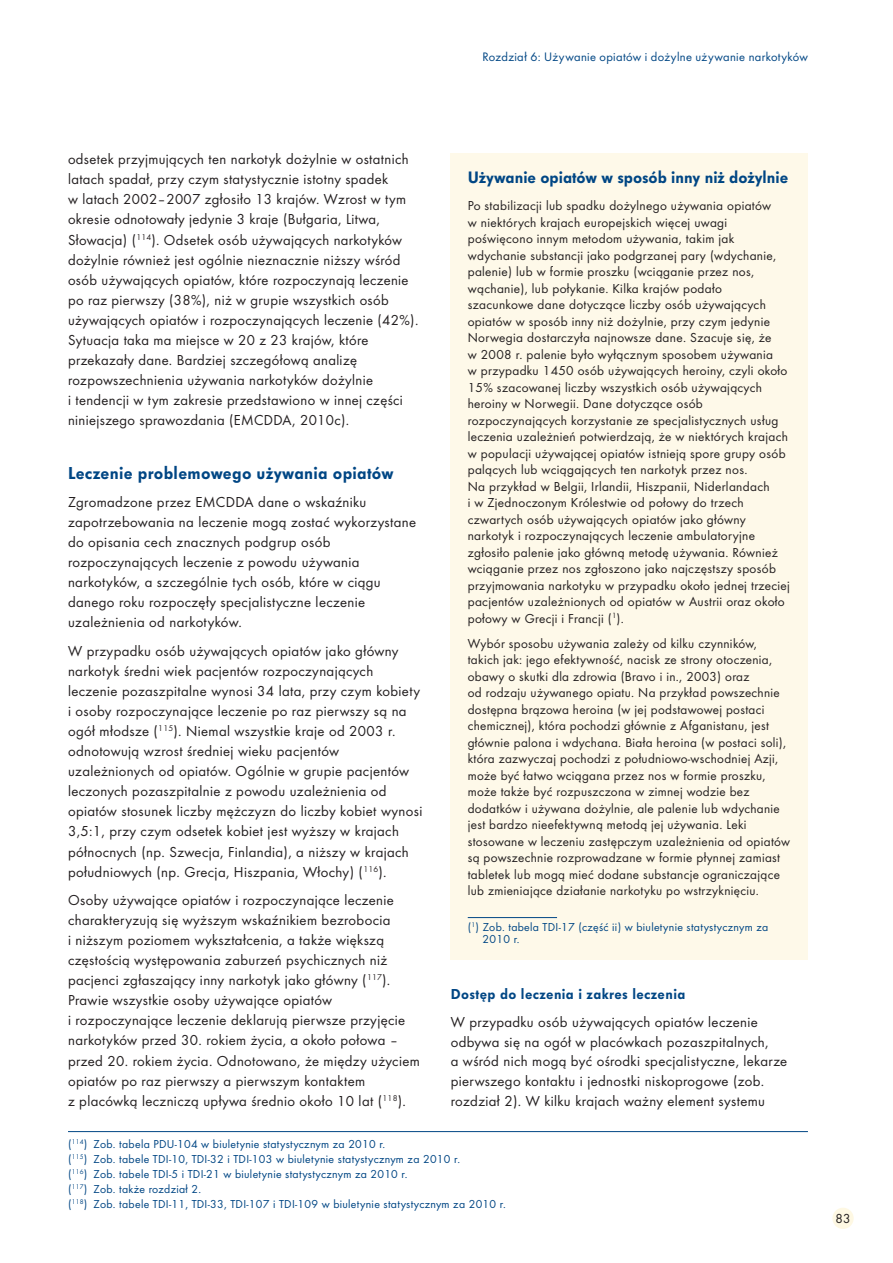
<style>
.page{position:relative;width:893px;height:1263px;background:#fff}
.page>*{position:absolute;margin:0;border:0;box-sizing:border-box;transform-origin:0 0}
.t1{font:800 18px "Futura";letter-spacing:.015em;color:#004684}
.t2{font:800 17.25px "Futura";color:#004684}
.t3{font:15px/20.1px "Futura Boo";letter-spacing:.025em;color:#231f20}
.t4{font:800 15px "Futura";letter-spacing:.025em;color:#004684}
.t5{font:13.5px/16.5px "Futura Boo";letter-spacing:.025em;color:#231f20}
.t6{font:12.75px "Futura Boo";letter-spacing:.025em;color:#004684}
.t7{font:12px/15px "Futura Boo";letter-spacing:.025em;color:#004684}
.t8{font:12px "Futura Std";color:#231f20}
</style>
<div class="page">
<div style="left:832px;top:1208px;width:22px;height:21px;background:#fef8e3;border-radius:50%"></div>
<hr style="left:68px;top:1131px;width:740px;height:1px;background:#004684">
<div style="left:451px;top:153px;width:357px;height:807px;background:#fef9e9"></div>
<hr style="left:468px;top:917px;width:89px;height:1px;background:#004684">
<p class="t6" style="left:483px;top:49px;width:327px">Rozdział 6: Używanie opiatów i dożylne używanie narkotyków</p>
<p class="t3" style="left:68px;top:149px;width:352px">odsetek przyjmujących ten narkotyk dożylnie w ostatnich latach spadał, przy czym statystycznie istotny spadek<br>w latach 2002–2007 zgłosiło 13 krajów. Wzrost w tym okresie odnotowały jedynie 3 kraje (Bułgaria, Litwa, Słowacja) (<sup>114</sup>). Odsetek osób używających narkotyków dożylnie również jest ogólnie nieznacznie niższy wśród osób używających opiatów, które rozpoczynają leczenie po raz pierwszy (38%), niż w grupie wszystkich osób używających opiatów i rozpoczynających leczenie (42%).<br>Sytuacja taka ma miejsce w 20 z 23 krajów, które przekazały dane. Bardziej szczegółową analizę rozpowszechnienia używania narkotyków dożylnie<br>i tendencji w tym zakresie przedstawiono w innej części niniejszego sprawozdania (EMCDDA, 2010c).</p>
<p class="t1" style="left:68px;top:462px;width:327px">Leczenie problemowego używania opiatów</p>
<p class="t3" style="left:68px;top:492px;width:350px">Zgromadzone przez EMCDDA dane o wskaźniku zapotrzebowania na leczenie mogą zostać wykorzystane do opisania cech znacznych podgrup osób rozpoczynających leczenie z powodu używania narkotyków, a szczególnie tych osób, które w ciągu danego roku rozpoczęły specjalistyczne leczenie uzależnienia od narkotyków.</p>
<p class="t3" style="left:68px;top:641px;width:356px">W przypadku osób używających opiatów jako główny narkotyk średni wiek pacjentów rozpoczynających leczenie pozaszpitalne wynosi 34 lata, przy czym kobiety i osoby rozpoczynające leczenie po raz pierwszy są na ogół młodsze (<sup>115</sup>). Niemal wszystkie kraje od 2003 r. odnotowują wzrost średniej wieku pacjentów uzależnionych od opiatów. Ogólnie w grupie pacjentów leczonych pozaszpitalnie z powodu uzależnienia od opiatów stosunek liczby mężczyzn do liczby kobiet wynosi 3,5:1, przy czym odsetek kobiet jest wyższy w krajach północnych (np. Szwecja, Finlandia), a niższy w krajach południowych (np. Grecja, Hiszpania, Włochy) (<sup>116</sup>).</p>
<p class="t3" style="left:68px;top:890px;width:353px">Osoby używające opiatów i rozpoczynające leczenie charakteryzują się wyższym wskaźnikiem bezrobocia<br>i niższym poziomem wykształcenia, a także większą częstością występowania zaburzeń psychicznych niż pacjenci zgłaszający inny narkotyk jako główny (<sup>117</sup>).<br>Prawie wszystkie osoby używające opiatów<br>i rozpoczynające leczenie deklarują pierwsze przyjęcie narkotyków przed 30. rokiem życia, a około połowa – przed 20. rokiem życia. Odnotowano, że między użyciem opiatów po raz pierwszy a pierwszym kontaktem<br>z placówką leczniczą upływa średnio około 10 lat (<sup>118</sup>).</p>
<p class="t2" style="left:468px;top:167px;width:322px">Używanie opiatów w sposób inny niż dożylnie</p>
<p class="t5" style="left:468px;top:197px;width:324px">Po stabilizacji lub spadku dożylnego używania opiatów<br>w niektórych krajach europejskich więcej uwagi poświęcono innym metodom używania, takim jak wdychanie substancji jako podgrzanej pary (wdychanie, palenie) lub w formie proszku (wciąganie przez nos, wąchanie), lub połykanie. Kilka krajów podało szacunkowe dane dotyczące liczby osób używających opiatów w sposób inny niż dożylnie, przy czym jedynie Norwegia dostarczyła najnowsze dane. Szacuje się, że<br>w 2008 r. palenie było wyłącznym sposobem używania<br>w przypadku 1450 osób używających heroiny, czyli około 15% szacowanej liczby wszystkich osób używających heroiny w Norwegii. Dane dotyczące osób rozpoczynających korzystanie ze specjalistycznych usług leczenia uzależnień potwierdzają, że w niektórych krajach w populacji używającej opiatów istnieją spore grupy osób palących lub wciągających ten narkotyk przez nos.<br>Na przykład w Belgii, Irlandii, Hiszpanii, Niderlandach<br>i w Zjednoczonym Królestwie od połowy do trzech czwartych osób używających opiatów jako główny narkotyk i rozpoczynających leczenie ambulatoryjne zgłosiło palenie jako główną metodę używania. Również wciąganie przez nos zgłoszono jako najczęstszy sposób przyjmowania narkotyku w przypadku około jednej trzeciej pacjentów uzależnionych od opiatów w Austrii oraz około połowy w Grecji i Francji (<sup>1</sup>).</p>
<p class="t5" style="left:468px;top:635px;width:324px">Wybór sposobu używania zależy od kilku czynników, takich jak: jego efektywność, nacisk ze strony otoczenia, obawy o skutki dla zdrowia (Bravo i in., 2003) oraz<br>od rodzaju używanego opiatu. Na przykład powszechnie dostępna brązowa heroina (w jej podstawowej postaci chemicznej), która pochodzi głównie z Afganistanu, jest głównie palona i wdychana. Biała heroina (w postaci soli), która zazwyczaj pochodzi z południowo-wschodniej Azji, może być łatwo wciągana przez nos w formie proszku, może także być rozpuszczona w zimnej wodzie bez dodatków i używana dożylnie, ale palenie lub wdychanie jest bardzo nieefektywną metodą jej używania. Leki stosowane w leczeniu zastępczym uzależnienia od opiatów są powszechnie rozprowadzane w formie płynnej zamiast tabletek lub mogą mieć dodane substancje ograniczające lub zmieniające działanie narkotyku po wstrzyknięciu.</p>
<p class="t7" style="left:483px;top:921px;width:287px;line-height:12px;text-indent:-15px">(<sup>1</sup>) Zob. tabela TDI-17 (część ii) w biuletynie statystycznym za<br>2010 r.</p>
<p class="t4" style="left:451px;top:985px;width:236px">Dostęp do leczenia i zakres leczenia</p>
<p class="t3" style="left:451px;top:1012px;width:338px;line-height:19.6px">W przypadku osób używających opiatów leczenie odbywa się na ogół w placówkach pozaszpitalnych,<br>a wśród nich mogą być ośrodki specjalistyczne, lekarze pierwszego kontaktu i jednostki niskoprogowe (zob. rozdział 2). W kilku krajach ważny element systemu</p>
<p class="t7" style="left:68px;top:1136px;width:439px">(<sup>114</sup>) Zob. tabela PDU-104 w biuletynie statystycznym za 2010 r.<br>(<sup>115</sup>) Zob. tabele TDI-10, TDI-32 i TDI-103 w biuletynie statystycznym za 2010 r.<br>(<sup>116</sup>) Zob. tabele TDI-5 i TDI-21 w biuletynie statystycznym za 2010 r.<br>(<sup>117</sup>) Zob. także rozdział 2.<br>(<sup>118</sup>) Zob. tabele TDI-11, TDI-33, TDI-107 i TDI-109 w biuletynie statystycznym za 2010 r.</p>
<p class="t8" style="left:835px;top:1211px;width:17px">83</p>
</div>
